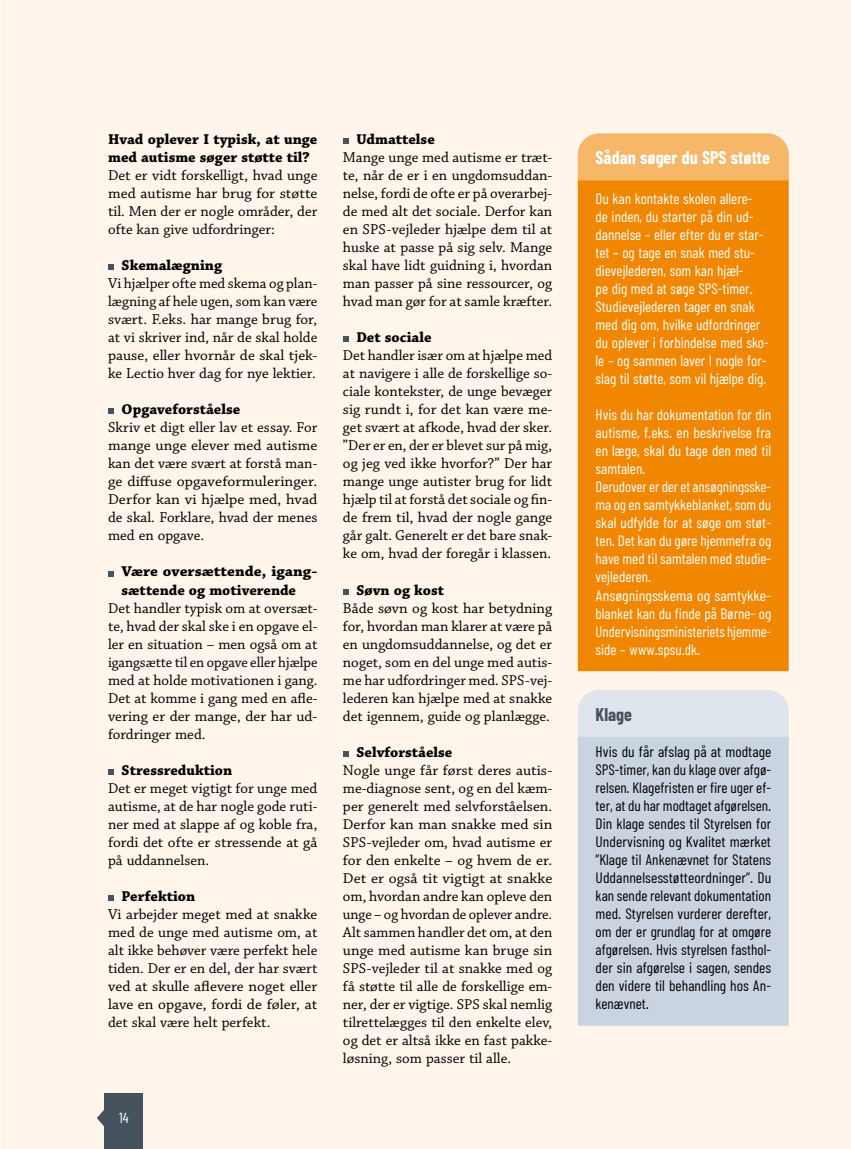
<style>
.page{position:relative;width:851px;height:1149px;background:#fff}
.page>*{position:absolute;margin:0;border:0;box-sizing:border-box;transform-origin:0 0}
.t1{font:700 18px "Barlow Condensed";color:#fff}
.t2{font:700 18px "Barlow Condensed";color:#46535f}
.t3{font:15px/18px "Chaparral Pro";color:#000;text-align:justify}
.t4{font:15px/18px "Barlow Condensed";color:#fff}
.t5{font:15px/18px "Barlow Condensed";color:#000;text-align:justify}
.t6{font:700 15px/18px "Chaparral Pro";color:#000}
.t7{font:700 15px/18px "Chaparral Pro";color:#000;scale:1.05 1}
.t8{font:14.55px "Barlow Condensed";color:#fff}
</style>
<div class="page">
<div style="left:0;top:0;width:850px;height:1148px;background:#fff5eb"></div>
<svg style="left:97px;top:1097px;width:8px;height:51px"></svg>
<div style="left:105px;top:1093px;width:38px;height:55px;background:#46535f"></div>
<hr style="left:0;top:0;width:1px;height:1148px;background:#faf9f5">
<svg style="left:108px;top:264px;width:6px;height:6px"></svg>
<svg style="left:108px;top:408px;width:6px;height:6px"></svg>
<svg style="left:108px;top:571px;width:6px;height:5px"></svg>
<svg style="left:108px;top:769px;width:6px;height:5px"></svg>
<svg style="left:108px;top:895px;width:6px;height:5px"></svg>
<svg style="left:343px;top:138px;width:6px;height:6px"></svg>
<svg style="left:343px;top:336px;width:6px;height:6px"></svg>
<svg style="left:343px;top:589px;width:6px;height:5px"></svg>
<svg style="left:343px;top:751px;width:6px;height:5px"></svg>
<div style="left:577px;top:180px;width:211px;height:491px;background:#f18700"></div>
<div style="left:577px;top:133px;width:211px;height:47px;background:#f6b768"></div>
<div style="left:578px;top:736px;width:210px;height:289px;background:#cad4e1"></div>
<div style="left:578px;top:690px;width:210px;height:46px;background:#dfe5ed"></div>
<p class="t6" style="left:108px;top:131px;width:211px">Hvad oplever I typisk, at unge med autisme søger støtte til?</p>
<p class="t3" style="left:108px;top:167px;width:211px">Det er vidt forskelligt, hvad unge med autisme har brug for støtte til. Men der er nogle områder, der ofte kan give udfordringer:</p>
<p class="t6" style="left:121px;top:257px;width:102px">Skemalægning</p>
<p class="t3" style="left:108px;top:275px;width:211px">Vi hjælper ofte med skema og plan&shy;lægning af hele ugen, som kan være svært. F.eks. har mange brug for, at vi skriver ind, når de skal holde pause, eller hvornår de skal tjek&shy;ke Lectio hver dag for nye lektier.</p>
<p class="t6" style="left:121px;top:401px;width:120px">Opgaveforståelse</p>
<p class="t3" style="left:108px;top:419px;width:211px">Skriv et digt eller lav et essay. For mange unge elever med autisme kan det være svært at forstå man&shy;ge diffuse opgaveformuleringer.<br>Derfor kan vi hjælpe med, hvad de skal. Forklare, hvad der menes med en opgave.</p>
<p class="t7" style="left:121px;top:563px;width:188px">Være oversættende, igang&shy;sættende og motiverende</p>
<p class="t3" style="left:108px;top:599px;width:211px">Det handler typisk om at oversæt&shy;te, hvad der skal ske i en opgave el&shy;ler en situation – men også om at igangsætte til en opgave eller hjælpe med at holde motivationen i gang.<br>Det at komme i gang med en afle&shy;vering er der mange, der har ud&shy;fordringer med.</p>
<p class="t6" style="left:121px;top:761px;width:112px">Stressreduktion</p>
<p class="t3" style="left:108px;top:779px;width:211px">Det er meget vigtigt for unge med autisme, at de har nogle gode ruti&shy;ner med at slappe af og koble fra, fordi det ofte er stressende at gå på uddannelsen.</p>
<p class="t6" style="left:121px;top:887px;width:75px">Perfektion</p>
<p class="t3" style="left:108px;top:905px;width:211px">Vi arbejder meget med at snakke med de unge med autisme om, at alt ikke behøver være perfekt hele tiden. Der er en del, der har svært ved at skulle aflevere noget eller lave en opgave, fordi de føler, at det skal være helt perfekt.</p>
<p class="t8" style="left:119px;top:1107px;width:11px">14</p>
<p class="t6" style="left:356px;top:131px;width:80px">Udmattelse</p>
<p class="t3" style="left:343px;top:149px;width:211px">Mange unge med autisme er træt&shy;te, når de er i en ungdomsuddan&shy;nelse, fordi de ofte er på overarbej&shy;de med alt det sociale. Derfor kan en SPS-vejleder hjælpe dem til at huske at passe på sig selv. Mange skal have lidt guidning i, hvordan man passer på sine ressourcer, og hvad man gør for at samle kræfter.</p>
<p class="t6" style="left:356px;top:329px;width:76px">Det sociale</p>
<p class="t3" style="left:343px;top:347px;width:211px">Det handler især om at hjælpe med at navigere i alle de forskellige so&shy;ciale kontekster, de unge bevæger sig rundt i, for det kan være me&shy;get svært at afkode, hvad der sker. ”Der er en, der er blevet sur på mig, og jeg ved ikke hvorfor?” Der har mange unge autister brug for lidt hjælp til at forstå det sociale og fin&shy;de frem til, hvad der nogle gange går galt. Generelt er det bare snak&shy;ke om, hvad der foregår i klassen.</p>
<p class="t6" style="left:356px;top:581px;width:89px">Søvn og kost</p>
<p class="t3" style="left:343px;top:599px;width:211px">Både søvn og kost har betydning for, hvordan man klarer at være på en ungdomsuddannelse, og det er noget, som en del unge med autis&shy;me har udfordringer med. SPS-vej&shy;lederen kan hjælpe med at snakke det igennem, guide og planlægge.</p>
<p class="t6" style="left:356px;top:743px;width:97px">Selvforståelse</p>
<p class="t3" style="left:343px;top:761px;width:211px">Nogle unge får først deres autis&shy;me-diagnose sent, og en del kæm&shy;per generelt med selvforståelsen.<br>Derfor kan man snakke med sin SPS-vejleder om, hvad autisme er for den enkelte – og hvem de er.<br>Det er også tit vigtigt at snakke om, hvordan andre kan opleve den unge – og hvordan de oplever andre.<br>Alt sammen handler det om, at den unge med autisme kan bruge sin SPS-vejleder til at snakke med og få støtte til alle de forskellige em&shy;ner, der er vigtige. SPS skal nemlig tilrettelægges til den enkelte elev, og det er altså ikke en fast pakke&shy;løsning, som passer til alle.</p>
<p class="t1" style="left:595px;top:146px;width:176px">Sådan søger du SPS støtte</p>
<p class="t4" style="left:595px;top:189px;width:175px">Du kan kontakte skolen allere-<br>de inden, du starter på din ud&shy;dannelse – eller efter du er star&shy;tet – og tage en snak med stu&shy;dievejlederen, som kan hjæl-<br>pe dig med at søge SPS-timer.<br>Studievejlederen tager en snak med dig om, hvilke udfordringer du oplever i forbindelse med sko&shy;le – og sammen laver I nogle for&shy;slag til støtte, som vil hjælpe dig.</p>
<p class="t4" style="left:595px;top:405px;width:177px">Hvis du har dokumentation for din autisme, f.eks. en beskrivelse fra en læge, skal du tage den med til samtalen.<br>Derudover er der et ansøgningsske&shy;ma og en samtykkeblanket, som du skal udfylde for at søge om støt&shy;ten. Det kan du gøre hjemmefra og have med til samtalen med studie&shy;vejlederen.<br>Ansøgningsskema og samtykke&shy;blanket kan du finde på Børne- og<br>Undervisningsministeriets hjemme&shy;side – www.spsu.dk.</p>
<p class="t2" style="left:595px;top:702px;width:38px">Klage</p>
<p class="t5" style="left:595px;top:741px;width:177px">Hvis du får afslag på at modtage SPS-timer, kan du klage over afgø&shy;relsen. Klagefristen er fire uger ef&shy;ter, at du har modtaget afgørelsen.<br>Din klage sendes til Styrelsen for Undervisning og Kvalitet mærket ”Klage til Ankenævnet for Statens Uddannelsesstøtteordninger”. Du kan sende relevant dokumentation med. Styrelsen vurderer derefter, om der er grundlag for at omgøre afgørelsen. Hvis styrelsen fasthol&shy;der sin afgørelse i sagen, sendes den videre til behandling hos An&shy;kenævnet.</p>
</div>
